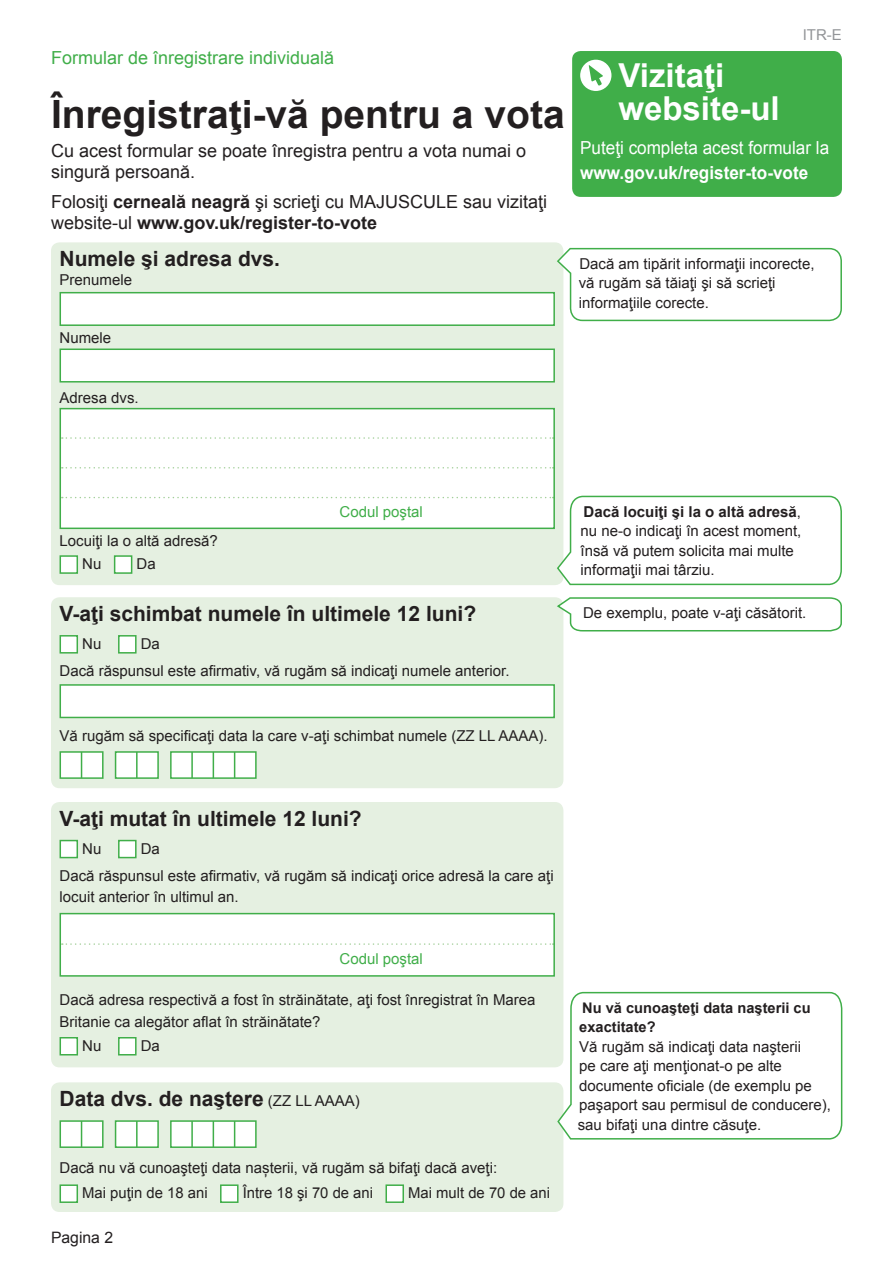
<style>
.page{position:relative;width:893px;height:1263px;background:#fff}
.page>*{position:absolute;margin:0;border:0;box-sizing:border-box;transform-origin:0 0}
.t1{font:700 39px "Arial";color:#231f20}
.t2{font:700 33px/33px "Arial";color:#fff}
.t3{font:700 21px "Arial";color:#231f20}
.t4{font:18px/21px "Arial";color:#231f20}
.t5{font:18px "Arial";color:#40ae49}
.t6{font:18px "Arial";color:#fff;scale:.95 1}
.t7{font:700 18px "Arial";color:#fff;scale:.95 1}
.t8{font:15.75px "Arial";color:#231f20}
.t9{font:15px/19.5px "Arial";color:#231f20}
.t10{font:15px "Arial";color:#40ae49}
.t11{font:15px "Arial";color:#939598}
.t12{font:700 14.7px/19.5px "Arial";color:#231f20}
.s1{font-weight:700}
.s2{font-weight:400;font-size:15px}
</style>
<div class="page">
<div style="left:51px;top:1082px;width:512px;height:130px;background:#e5f0e1;border-radius:9px"></div>
<div style="left:171px;top:1121px;width:85px;height:26px;background:#fff"></div>
<div style="left:170px;top:1120px;width:87px;height:28px;border:2px solid #40ae49"></div>
<hr style="left:191px;top:1121px;width:2px;height:26px;background:#40ae49">
<svg style="left:213px;top:1121px;width:1px;height:26px"></svg>
<svg style="left:234px;top:1121px;width:1px;height:26px"></svg>
<div style="left:116px;top:1121px;width:42px;height:26px;background:#fff"></div>
<div style="left:115px;top:1120px;width:44px;height:28px;border:2px solid #40ae49"></div>
<hr style="left:136px;top:1121px;width:2px;height:26px;background:#40ae49">
<div style="left:60px;top:1121px;width:43px;height:26px;background:#fff"></div>
<div style="left:60px;top:1120px;width:44px;height:28px;border:2px solid #40ae49"></div>
<svg style="left:81px;top:1121px;width:1px;height:26px"></svg>
<div style="left:60px;top:1184px;width:18px;height:19px;background:#fff;border:2px solid #40ae49"></div>
<div style="left:220px;top:1184px;width:19px;height:19px;background:#fff;border:2px solid #40ae49"></div>
<div style="left:385px;top:1184px;width:19px;height:19px;background:#fff;border:2px solid #40ae49"></div>
<div style="left:51px;top:242px;width:512px;height:343px;background:#e5f0e1;border-radius:9px"></div>
<div style="left:60px;top:293px;width:494px;height:32px;background:#fff"></div>
<div style="left:60px;top:292px;width:495px;height:34px;border:2px solid #40ae49"></div>
<div style="left:60px;top:349px;width:494px;height:33px;background:#fff"></div>
<div style="left:60px;top:348px;width:495px;height:34px;border:2px solid #40ae49"></div>
<div style="left:60px;top:409px;width:494px;height:119px;background:#fff"></div>
<svg style="left:63px;top:437px;width:488px;height:2px"></svg>
<svg style="left:63px;top:467px;width:488px;height:1px"></svg>
<div style="left:60px;top:408px;width:495px;height:121px;border:2px solid #40ae49"></div>
<svg style="left:60px;top:555px;width:2px;height:19px"></svg>
<svg style="left:557px;top:247px;width:285px;height:75px"></svg>
<svg style="left:62px;top:495px;width:780px;height:91px"></svg>
<div style="left:51px;top:802px;width:512px;height:265px;background:#e5f0e1;border-radius:9px"></div>
<div style="left:60px;top:840px;width:18px;height:18px;background:#fff;border:2px solid #40ae49"></div>
<div style="left:118px;top:840px;width:19px;height:18px;background:#fff;border:2px solid #40ae49"></div>
<div style="left:60px;top:913px;width:494px;height:63px;background:#fff"></div>
<svg style="left:63px;top:943px;width:488px;height:2px"></svg>
<div style="left:60px;top:913px;width:495px;height:64px;border:2px solid #40ae49"></div>
<div style="left:60px;top:1037px;width:18px;height:18px;background:#fff;border:2px solid #40ae49"></div>
<div style="left:118px;top:1037px;width:19px;height:18px;background:#fff;border:2px solid #40ae49"></div>
<div style="left:51px;top:597px;width:512px;height:191px;background:#e5f0e1;border-radius:9px"></div>
<div style="left:60px;top:635px;width:18px;height:18px;background:#fff;border:2px solid #40ae49"></div>
<div style="left:118px;top:635px;width:19px;height:18px;background:#fff;border:2px solid #40ae49"></div>
<div style="left:60px;top:684px;width:495px;height:34px;background:#fff;border:2px solid #40ae49"></div>
<div style="left:171px;top:752px;width:85px;height:26px;background:#fff"></div>
<div style="left:170px;top:751px;width:87px;height:28px;border:2px solid #40ae49"></div>
<hr style="left:191px;top:752px;width:2px;height:26px;background:#40ae49">
<svg style="left:213px;top:752px;width:1px;height:26px"></svg>
<svg style="left:234px;top:752px;width:1px;height:26px"></svg>
<div style="left:116px;top:752px;width:42px;height:26px;background:#fff"></div>
<div style="left:115px;top:751px;width:44px;height:28px;border:2px solid #40ae49"></div>
<hr style="left:136px;top:752px;width:2px;height:26px;background:#40ae49">
<div style="left:60px;top:752px;width:43px;height:26px;background:#fff"></div>
<div style="left:60px;top:751px;width:44px;height:28px;border:2px solid #40ae49"></div>
<svg style="left:81px;top:752px;width:1px;height:26px"></svg>
<svg style="left:556px;top:597px;width:286px;height:35px"></svg>
<div style="left:572px;top:51px;width:270px;height:146px;background:#40ae49;border-radius:9px"></div>
<svg style="left:580px;top:60px;width:31px;height:31px"></svg>
<svg style="left:556px;top:991px;width:287px;height:149px"></svg>
<p class="t5" style="left:51px;top:46px;width:285px">Formular de înregistrare individuală</p>
<h1 class="t1" style="left:51px;top:88px;width:515px">Înregistraţi-vă pentru a vota</h1>
<p class="t4" style="left:51px;top:141px;width:477px">Cu acest formular se poate înregistra pentru a vota numai o singură persoană.</p>
<p class="t4" style="left:51px;top:191px;width:498px">Folosiţi <span class="s1">cerneală neagră</span> şi scrieţi cu MAJUSCULE sau vizitaţi website-ul <span class="s1">www.gov.uk/register-to-vote</span></p>
<h3 class="t3" style="left:60px;top:245px;width:222px">Numele şi adresa dvs.</h3>
<p class="t9" style="left:60px;top:271px;width:74px">Prenumele</p>
<p class="t9" style="left:60px;top:328px;width:53px">Numele</p>
<p class="t11" style="left:803px;top:25px;width:41px">ITR-E</p>
<h2 class="t2" style="left:618px;top:60px;width:163px">Vizitaţi website-ul</h2>
<p class="t6" style="left:580px;top:136px;width:264px">Puteţi completa acest formular la</p>
<p class="t7" style="left:580px;top:161px;width:242px">www.gov.uk/register-to-vote</p>
<p class="t9" style="left:579px;top:254px;width:237px">Dacă am tipărit informaţii incorecte, vă rugăm să tăiaţi şi să scrieţi informaţiile corecte.</p>
<p class="t9" style="left:60px;top:388px;width:81px">Adresa dvs.</p>
<p class="t9" style="left:82px;top:529px;width:137px;line-height:23.7px;text-indent:-23px">Locuiţi la o altă adresă?<br>Nu</p>
<p class="t9" style="left:137px;top:554px;width:21px">Da</p>
<p class="t10" style="left:340px;top:502px;width:85px">Codul poştal</p>
<h3 class="t3" style="left:60px;top:600px;width:418px">V-aţi schimbat numele în ultimele 12 luni?</h3>
<p class="t9" style="left:82px;top:634px;width:21px">Nu</p>
<p class="t9" style="left:60px;top:630px;width:451px;line-height:27.3px;text-indent:81px">Da<br>Dacă răspunsul este afirmativ, vă rugăm să indicaţi numele anterior.</p>
<p class="t9" style="left:60px;top:726px;width:489px">Vă rugăm să specificaţi data la care v-aţi schimbat numele (ZZ LL AAAA).</p>
<p class="t9" style="left:580px;top:502px;width:222px"><span class="s1">Dacă locuiţi şi la o altă adresă</span>, nu ne-o indicaţi în acest moment, însă vă putem solicita mai multe informaţii mai târziu.</p>
<p class="t9" style="left:583px;top:603px;width:225px">De exemplu, poate v-aţi căsătorit.</p>
<h3 class="t3" style="left:60px;top:804px;width:304px">V-aţi mutat în ultimele 12 luni?</h3>
<p class="t9" style="left:82px;top:839px;width:21px">Nu</p>
<p class="t9" style="left:60px;top:835px;width:496px;line-height:27.3px;text-indent:81px">Da<br>Dacă răspunsul este afirmativ, vă rugăm să indicaţi orice adresă la care aţi</p>
<p class="t9" style="left:60px;top:887px;width:181px">locuit anterior în ultimul an.</p>
<p class="t10" style="left:340px;top:948px;width:85px">Codul poştal</p>
<p class="t9" style="left:60px;top:990px;width:478px">Dacă adresa respectivă a fost în străinătate, aţi fost înregistrat în Marea</p>
<p class="t9" style="left:60px;top:1012px;width:262px">Britanie ca alegător aflat în străinătate?</p>
<p class="t9" style="left:82px;top:1036px;width:21px">Nu</p>
<p class="t9" style="left:141px;top:1036px;width:21px">Da</p>
<h3 class="t3" style="left:60px;top:1085px;width:302px">Data dvs. de naştere <span class="s2">(ZZ LL AAAA)</span></h3>
<p class="t9" style="left:82px;top:1154px;width:417px;line-height:26px;text-indent:-23px">Dacă nu vă cunoaşteţi data nașterii, vă rugăm să bifaţi dacă aveţi:<br>Mai puţin de 18 ani</p>
<p class="t9" style="left:243px;top:1183px;width:132px">Între 18 şi 70 de ani</p>
<p class="t9" style="left:408px;top:1183px;width:143px">Mai mult de 70 de ani</p>
<p class="t8" style="left:51px;top:1227px;width:64px">Pagina 2</p>
<p class="t12" style="left:579px;top:998px;width:233px">Nu vă cunoaşteţi data naşterii cu exactitate?</p>
<p class="t9" style="left:578px;top:1037px;width:255px">Vă rugăm să indicaţi data naşterii<br>pe care aţi menţionat-o pe alte documente oficiale (de exemplu pe paşaport sau permisul de conducere), sau bifaţi una dintre căsuţe.</p>
</div>
